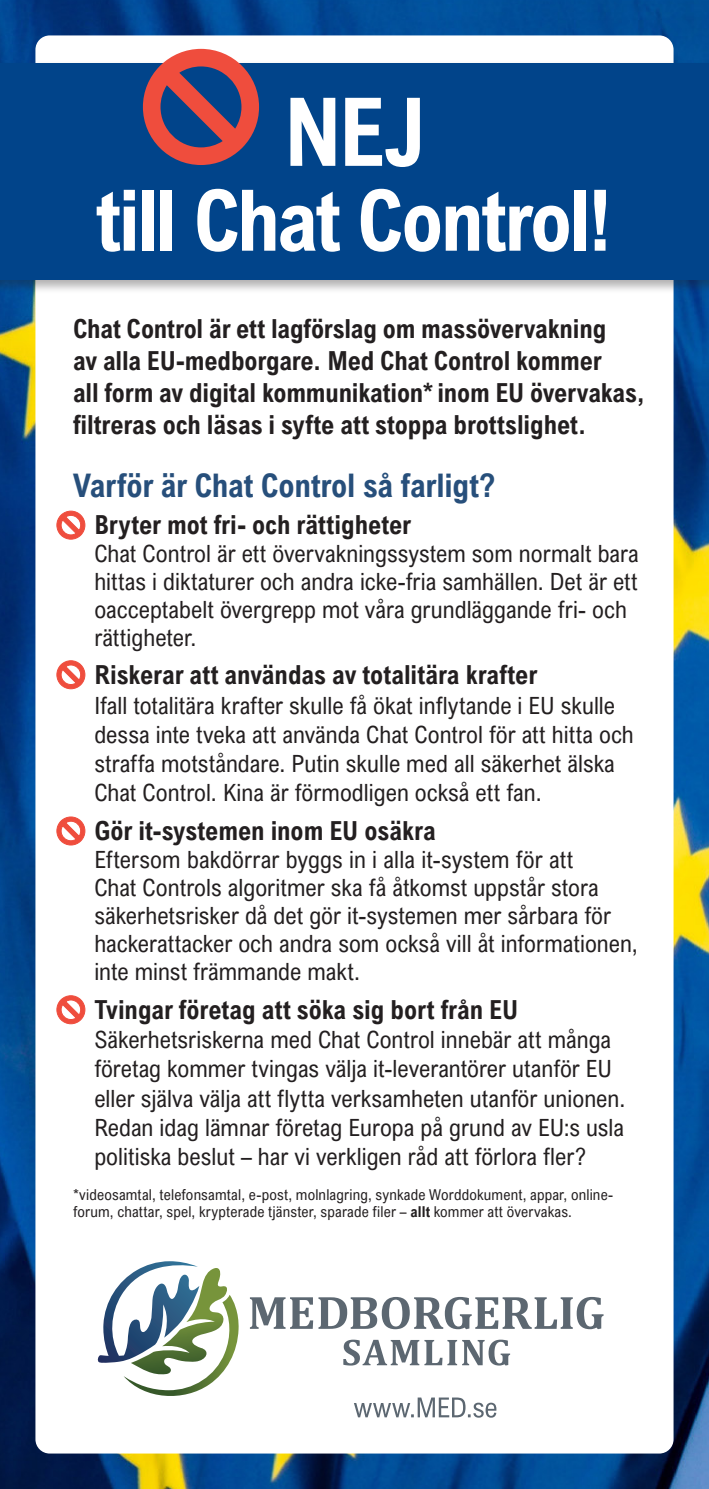
<style>
.page{position:relative;width:709px;height:1489px;background:#fff}
.page>*{position:absolute;margin:0;border:0;box-sizing:border-box;transform-origin:0 0}
.t1{font:700 95px "Arial Nova Cond";color:#fff}
.t2{font:700 85px "Arial Nova Cond";letter-spacing:-.035em;color:#fff}
.H2_mindre{font:700 32.5px "Arial Nova Cond";letter-spacing:-.005em;color:#274f7b}
.Ingress_2{font:700 26.25px/31.8px "Arial Nova Cond";letter-spacing:-.005em;color:#231f20}
.t3{font:23.75px/28px "Arial Nova Cond";color:#231f20}
.Asterisk{font:15px/17.5px "Arial Nova Cond";letter-spacing:.01em;color:#231f20}
.s1{font-weight:700}
</style>
<div class="page">
<img style="left:0;top:0;width:709px;height:1488px">
<div style="left:35px;top:35px;width:638px;height:1418px;background:#fff;border-radius:14px"></div>
<svg style="left:354px;top:1397px;width:142px;height:20px"></svg>
<svg style="left:97px;top:1261px;width:142px;height:135px"></svg>
<svg style="left:250px;top:1297px;width:353px;height:32px"></svg>
<svg style="left:343px;top:1339px;width:167px;height:26px"></svg>
<div style="left:0;top:60px;width:709px;height:234px;background:#231f20;opacity:.35"></div>
<div style="left:0;top:64px;width:709px;height:216px;background:#01448a"></div>
<svg style="left:143px;top:49px;width:116px;height:116px"></svg>
<svg style="left:56px;top:510px;width:29px;height:30px"></svg>
<svg style="left:56px;top:660px;width:29px;height:29px"></svg>
<svg style="left:56px;top:816px;width:29px;height:29px"></svg>
<svg style="left:56px;top:995px;width:29px;height:29px"></svg>
<p class="t1" style="left:283px;top:72px;width:145px">NEJ</p>
<p class="t2" style="left:96px;top:167px;width:520px">till Chat Control!</p>
<p class="Ingress_2" style="left:73px;top:312px;width:573px">Chat Control är ett lagförslag om massövervakning<br>av alla EU-medborgare. Med Chat Control kommer<br>all form av digital kommunikation* inom EU övervakas, filtreras och läsas i syfte att stoppa brottslighet.</p>
<p class="H2_mindre" style="left:73px;top:465px;width:423px">Varför är Chat Control så farligt?</p>
<p class="Ingress_2" style="left:94px;top:508px;width:318px">Bryter mot fri- och rättigheter</p>
<p class="t3" style="left:94px;top:539px;width:546px">Chat Control är ett övervakningssystem som normalt bara hittas i diktaturer och andra icke-fria samhällen. Det är ett oacceptabelt övergrepp mot våra grundläggande fri- och rättigheter.</p>
<p class="Ingress_2" style="left:94px;top:658px;width:444px">Riskerar att användas av totalitära krafter</p>
<p class="t3" style="left:94px;top:690px;width:541px;line-height:29.2px">Ifall totalitära krafter skulle få ökat inflytande i EU skulle dessa inte tveka att använda Chat Control för att hitta och straffa motståndare. Putin skulle med all säkerhet älska Chat Control. Kina är förmodligen också ett fan.</p>
<p class="Ingress_2" style="left:94px;top:814px;width:343px">Gör it-systemen inom EU osäkra</p>
<p class="t3" style="left:94px;top:845px;width:545px">Eftersom bakdörrar byggs in i alla it-system för att<br>Chat Controls algoritmer ska få åtkomst uppstår stora säkerhetsrisker då det gör it-systemen mer sårbara för hackerattacker och andra som också vill åt informationen, inte minst främmande makt.</p>
<p class="Ingress_2" style="left:94px;top:992px;width:425px">Tvingar företag att söka sig bort från EU</p>
<p class="t3" style="left:94px;top:1024px;width:532px;line-height:29.2px">Säkerhetsriskerna med Chat Control innebär att många företag kommer tvingas välja it-leverantörer utanför EU eller själva välja att flytta verksamheten utanför unionen.<br>Redan idag lämnar företag Europa på grund av EU:s usla politiska beslut – har vi verkligen råd att förlora fler?</p>
<p class="Asterisk" style="left:73px;top:1185px;width:540px">*videosamtal, telefonsamtal, e-post, molnlagring, synkade Worddokument, appar, online&shy;forum, chattar, spel, krypterade tjänster, sparade filer – <span class="s1">allt</span> kommer att övervakas.</p>
</div>
